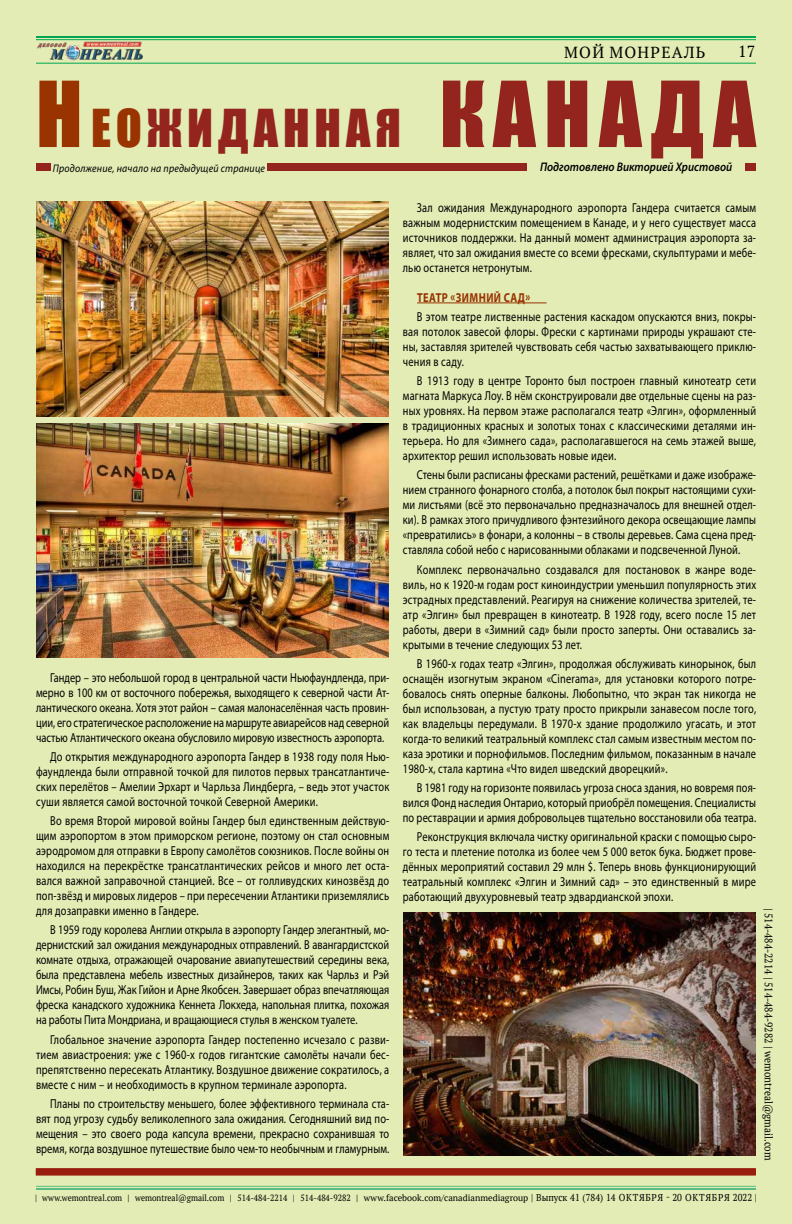
<style>
.page{position:relative;width:792px;height:1224px;background:#e2ecb4}
.page>*{position:absolute;margin:0;border:0;box-sizing:border-box;transform-origin:0 0}
.t1{font:48px "Impact";letter-spacing:.1em;color:#94251e}
.t2{font:16px "PT Serif";letter-spacing:.08em;color:#000}
.t3{font:13px/15px "Myriad Pro";letter-spacing:.02em;color:#000;text-align:justify;scale:.8 1}
.t4{font:700 13px "Myriad Pro";letter-spacing:.04em;color:#930;scale:.8 1}
.t5{font:italic 600 12.5px "Myriad Pro";color:#000;scale:.9 1}
.t6{font:11px "PT Serif";color:#000}
.t7{font:italic 11px "Myriad Pro";letter-spacing:.02em;color:#000;scale:.9 1}
.t8{font:9px "PT Serif";color:#000;scale:.9 1}
.s1{font-size:84px;color:#930}
.s2{color:#930}
.s3{font-size:84px}
.s4{font-size:10px}
</style>
<div class="page">
<img style="left:37px;top:41px;width:106px;height:20px">
<hr style="left:36px;top:63px;width:720px;height:1px;background:#00a651">
<hr style="left:36px;top:1186px;width:720px;height:1px;background:#57bd84">
<hr style="left:36px;top:1188px;width:720px;height:2px;background:#57bd84">
<hr style="left:36px;top:36px;width:720px;height:2px;background:#00a651">
<hr style="left:36px;top:39px;width:720px;height:1px;background:#00a651">
<div style="left:36px;top:163px;width:57px;height:8px;background:#94251e"></div>
<div style="left:226px;top:163px;width:530px;height:8px;background:#94251e"></div>
<div style="left:527px;top:155px;width:218px;height:24px;background:#e2ecb4"></div>
<div style="left:51px;top:156px;width:216px;height:23px;background:#e2ecb4"></div>
<div style="left:36px;top:1168px;width:720px;height:7px;background:#981d0d"></div>
<hr style="left:417px;top:303px;width:130px;height:1px;background:#930">
<img style="left:37px;top:202px;width:351px;height:215px">
<img style="left:404px;top:912px;width:351px;height:244px">
<img style="left:37px;top:423px;width:351px;height:235px">
<p class="t2" style="left:564px;top:42px;width:143px">МОЙ МОНРЕАЛЬ</p>
<p class="t2" style="left:738px;top:41px;width:19px">17</p>
<h1 class="t1" style="left:36px;top:91px;width:722px"><span class="s1">Н</span><span class="s2">ЕО</span>ЖИДАННАЯ <span class="s3">КАНАДА</span></h1>
<p class="t7" style="left:53px;top:161px;width:237px">Продолжение, начало на предыдущей странице</p>
<p class="t5" style="left:540px;top:159px;width:215px">Подготовлено Викторией Христовой</p>
<p class="t3" style="left:36px;top:669px;width:443px;text-indent:14px">Гандер – это небольшой город в центральной части Ньюфаундленда, при&shy;мерно в 100 км от восточного побережья, выходящего к северной части Ат&shy;лантического океана. Хотя этот район – самая малонаселённая часть провин&shy;ции, его стратегическое расположение на маршруте авиарейсов над северной частью Атлантического океана обусловило мировую известность аэропорта.</p>
<p class="t3" style="left:36px;top:749px;width:443px;text-indent:14px">До открытия международного аэропорта Гандер в 1938 году поля Нью&shy;фаундленда были отправной точкой для пилотов первых трансатлантиче&shy;ских перелётов – Амелии Эрхарт и Чарльза Линдберга, – ведь этот участок суши является самой восточной точкой Северной Америки.</p>
<p class="t3" style="left:36px;top:813px;width:443px;text-indent:14px">Во время Второй мировой войны Гандер был единственным действую&shy;щим аэропортом в этом приморском регионе, поэтому он стал основным аэродромом для отправки в Европу самолётов союзников. После войны он находился на перекрёстке трансатлантических рейсов и много лет оста&shy;вался важной заправочной станцией. Все – от голливудских кинозвёзд до поп-звёзд и мировых лидеров – при пересечении Атлантики приземлялись для дозаправки именно в Гандере.</p>
<p class="t3" style="left:36px;top:922px;width:443px;text-indent:14px">В 1959 году королева Англии открыла в аэропорту Гандер элегантный, мо&shy;дернистский зал ожидания международных отправлений. В авангардистской комнате отдыха, отражающей очарование авиапутешествий середины века, была представлена мебель известных дизайнеров, таких как Чарльз и Рэй Имсы, Робин Буш, Жак Гийон и Арне Якобсен. Завершает образ впечатляющая фреска канадского художника Кеннета Локхеда, напольная плитка, похожая на работы Пита Мондриана, и вращающиеся стулья в женском туалете.</p>
<p class="t3" style="left:36px;top:1032px;width:443px;text-indent:14px">Глобальное значение аэропорта Гандер постепенно исчезало с разви&shy;тием авиастроения: уже с 1960-х годов гигантские самолёты начали бес&shy;препятственно пересекать Атлантику. Воздушное движение сократилось, а вместе с ним – и необходимость в крупном терминале аэропорта.</p>
<p class="t3" style="left:36px;top:1096px;width:443px;text-indent:14px">Планы по строительству меньшего, более эффективного терминала ста&shy;вят под угрозу судьбу великолепного зала ожидания. Сегодняшний вид по&shy;мещения – это своего рода капсула времени, прекрасно сохранившая то время, когда воздушное путешествие было чем-то необычным и гламурным.</p>
<p class="t3" style="left:403px;top:200px;width:443px;text-indent:14px">Зал ожидания Международного аэропорта Гандера считается самым важным модернистским помещением в Канаде, и у него существует масса источников поддержки. На данный момент администрация аэропорта за&shy;являет, что зал ожидания вместе со всеми фресками, скульптурами и мебе&shy;лью останется нетронутым.</p>
<p class="t4" style="left:417px;top:289px;width:143px">ТЕАТР «ЗИМНИЙ САД»</p>
<p class="t3" style="left:403px;top:309px;width:443px;text-indent:14px">В этом театре лиственные растения каскадом опускаются вниз, покры&shy;вая потолок завесой флоры. Фрески с картинами природы украшают сте&shy;ны, заставляя зрителей чувствовать себя частью захватывающего приклю&shy;чения в саду.</p>
<p class="t3" style="left:403px;top:373px;width:443px;text-indent:14px">В 1913 году в центре Торонто был построен главный кинотеатр сети магната Маркуса Лоу. В нём сконструировали две отдельные сцены на раз&shy;ных уровнях. На первом этаже располагался театр «Элгин», оформленный в традиционных красных и золотых тонах с классическими деталями ин&shy;терьера. Но для «Зимнего сада», располагавшегося на семь этажей выше, архитектор решил использовать новые идеи.</p>
<p class="t3" style="left:403px;top:467px;width:443px;text-indent:14px">Стены были расписаны фресками растений, решётками и даже изображе&shy;нием странного фонарного столба, а потолок был покрыт настоящими сухи&shy;ми листьями (всё это первоначально предназначалось для внешней отдел&shy;ки). В рамках этого причудливого фэнтезийного декора освещающие лампы «превратились» в фонари, а колонны – в стволы деревьев. Сама сцена пред&shy;ставляла собой небо с нарисованными облаками и подсвеченной Луной.</p>
<p class="t3" style="left:403px;top:562px;width:443px;text-indent:14px">Комплекс первоначально создавался для постановок в жанре воде&shy;виль, но к 1920-м годам рост киноиндустрии уменьшил популярность этих эстрадных представлений. Реагируя на снижение количества зрителей, те&shy;атр «Элгин» был превращен в кинотеатр. В 1928 году, всего после 15 лет работы, двери в «Зимний сад» были просто заперты. Они оставались за&shy;крытыми в течение следующих 53 лет.</p>
<p class="t3" style="left:403px;top:656px;width:443px;text-indent:14px">В 1960-х годах театр «Элгин», продолжая обслуживать кинорынок, был оснащён изогнутым экраном «Cinerama», для установки которого потре&shy;бовалось снять оперные балконы. Любопытно, что экран так никогда не был использован, а пустую трату просто прикрыли занавесом после того, как владельцы передумали. В 1970-х здание продолжило угасать, и этот когда-то великий театральный комплекс стал самым известным местом по&shy;каза эротики и порнофильмов. Последним фильмом, показанным в начале 1980-х, стала картина «Что видел шведский дворецкий».</p>
<p class="t3" style="left:403px;top:780px;width:443px;text-indent:14px">В 1981 году на горизонте появилась угроза сноса здания, но вовремя поя&shy;вился Фонд наследия Онтарио, который приобрёл помещения. Специалисты по реставрации и армия добровольцев тщательно восстановили оба театра.</p>
<p class="t3" style="left:403px;top:829px;width:443px;text-indent:14px">Реконструкция включала чистку оригинальной краски с помощью сыро&shy;го теста и плетение потолка из более чем 5 000 веток бука. Бюджет прове&shy;дённых мероприятий составил 29 млн $. Теперь вновь функционирующий театральный комплекс «Элгин и Зимний сад» – это единственный в мире работающий двухуровневый театр эдвардианской эпохи.</p>
<p class="t6" style="left:776px;top:908px;width:254px;rotate:90deg">| 514-484-2214 | 514-484-9282 | wemontreal@gmail.com</p>
<p class="t8" style="left:35px;top:1192px;width:804px">| www.wemontreal.com | wemontreal@gmail.com | 514-484-2214 | 514-484-9282 | www.facebook.com/canadianmediagroup <span class="s4">| Выпуск 41 (784) 14 ОКТЯБРЯ - 20 ОКТЯБРЯ 2022 |</span></p>
</div>
